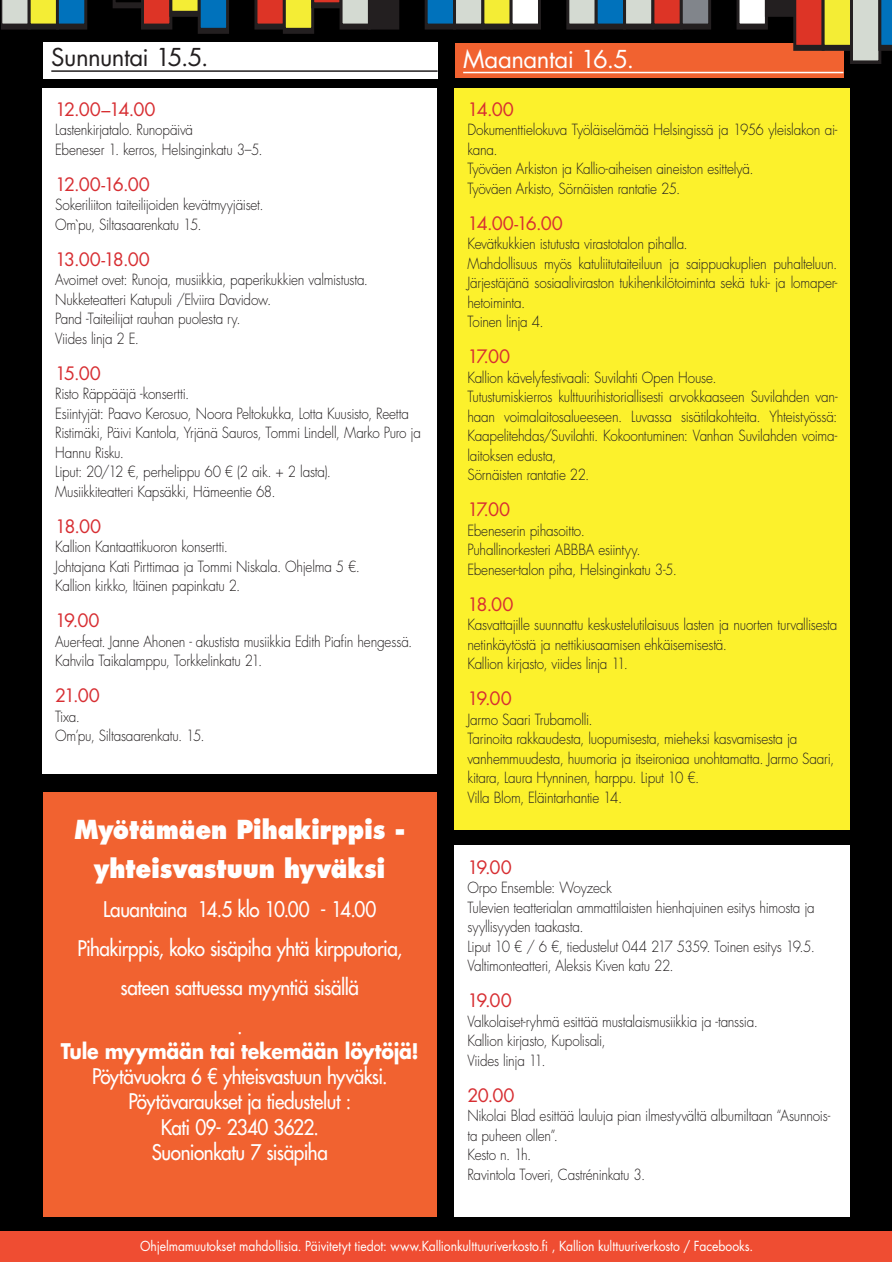
<style>
.page{position:relative;width:892px;height:1262px;background:#000}
.page>*{position:absolute;margin:0;border:0;box-sizing:border-box;transform-origin:0 0}
.t1{font:800 25.5px/39px "Futura Std";color:#fff;text-align:center;scale:.9 1}
.t2{font:24px "Futura Std";letter-spacing:-.025em;color:#231f20}
.t3{font:24px "Futura Std";letter-spacing:-.02em;color:#fff}
.t4{font:500 21px/39px "Futura Std";letter-spacing:-.025em;color:#fff;text-align:center;scale:.9 1}
.t5{font:700 21px "Futura Std";letter-spacing:-.01em;color:#fff;scale:.9 1}
.t6{font:18px "Futura Std";letter-spacing:-.02em;color:#d72e32}
.t7{font:300 15px/19.5px "Futura Std";letter-spacing:-.02em;color:#231f20;scale:.9 1}
.t8{font:13.5px "Futura Std";letter-spacing:-.01em;color:#fff;scale:.9 1}
</style>
<div class="page">
<div style="left:0;top:1231px;width:892px;height:31px;background:#ef4d32"></div>
<div style="left:42px;top:88px;width:395px;height:685px;background:#fff"></div>
<div style="left:454px;top:88px;width:396px;height:741px;background:#fcf12c"></div>
<div style="left:43px;top:42px;width:394px;height:36px;background:#fff"></div>
<hr style="left:51px;top:70px;width:386px;height:2px;background:#231f20">
<svg style="left:455px;top:63px;width:388px;height:15px;background:#f16737"></svg>
<hr style="left:463px;top:72px;width:380px;height:1px;background:#fff">
<div style="left:43px;top:792px;width:393px;height:425px;background:#f16230"></div>
<svg style="left:2px;top:0;width:890px;height:63px"></svg>
<div style="left:454px;top:846px;width:396px;height:371px;background:#fff"></div>
<h2 class="t2" style="left:51px;top:46px;width:159px">Sunnuntai 15.5.</h2>
<h2 class="t3" style="left:463px;top:47px;width:172px">Maanantai 16.5.</h2>
<p class="t6" style="left:55px;top:100px;width:102px">12.00–14.00</p>
<p class="t7" style="left:55px;top:121px;width:232px">Lastenkirjatalo. Runopäivä<br>Ebeneser 1. kerros, Helsinginkatu 3–5.</p>
<p class="t6" style="left:55px;top:175px;width:96px">12.00-16.00</p>
<p class="t7" style="left:55px;top:196px;width:233px">Sokeriliiton taiteilijoiden kevätmyyjäiset.<br>Om`pu, Siltasaarenkatu 15.</p>
<p class="t6" style="left:55px;top:250px;width:96px">13.00-18.00</p>
<p class="t7" style="left:55px;top:271px;width:349px">Avoimet ovet: Runoja, musiikkia, paperikukkien valmistusta.<br>Nukketeatteri Katupuli /Elviira Davidow.<br>Pand -Taiteilijat rauhan puolesta ry.<br>Viides linja 2 E.</p>
<p class="t6" style="left:55px;top:364px;width:47px">15.00</p>
<p class="t7" style="left:55px;top:385px;width:408px">Risto Räppääjä -konsertti.<br>Esiintyjät: Paavo Kerosuo, Noora Peltokukka, Lotta Kuusisto, Reetta Ristimäki, Päivi Kantola, Yrjänä Sauros, Tommi Lindell, Marko Puro ja Hannu Risku.<br>Liput: 20/12 €, perhelippu 60 € (2 aik. + 2 lasta).<br>Musiikkiteatteri Kapsäkki, Hämeentie 68.</p>
<p class="t6" style="left:55px;top:517px;width:48px">18.00</p>
<p class="t7" style="left:55px;top:538px;width:340px">Kallion Kantaattikuoron konsertti.<br>Johtajana Kati Pirttimaa ja Tommi Niskala. Ohjelma 5 €.<br>Kallion kirkko, Itäinen papinkatu 2.</p>
<p class="t6" style="left:55px;top:612px;width:46px">19.00</p>
<p class="t7" style="left:55px;top:632px;width:398px">Auer-feat. Janne Ahonen - akustista musiikkia Edith Piafin hengessä.<br>Kahvila Taikalamppu, Torkkelinkatu 21.</p>
<p class="t6" style="left:55px;top:687px;width:46px">21.00</p>
<p class="t7" style="left:55px;top:707px;width:168px">Tixa.<br>Om’pu, Siltasaarenkatu. 15.</p>
<h1 class="t1" style="left:74px;top:812px;width:370px">Myötämäen Pihakirppis - yhteisvastuun hyväksi</h1>
<h3 class="t4" style="left:77px;top:891px;width:362px">Lauantaina 14.5 klo 10.00 - 14.00<br>Pihakirppis, koko sisäpiha yhtä kirpputoria, sateen sattuessa myyntiä sisällä<br>.</h3>
<h3 class="t5" style="left:61px;top:1041px;width:399px">Tule myymään tai tekemään löytöjä!</h3>
<h3 class="t4" style="left:92px;top:1065px;width:330px;line-height:25.2px">Pöytävuokra 6 € yhteisvastuun hyväksi.<br>Pöytävaraukset ja tiedustelut :<br>Kati 09- 2340 3622.<br>Suonionkatu 7 sisäpiha</h3>
<p class="t6" style="left:467px;top:100px;width:48px">14.00</p>
<p class="t7" style="left:467px;top:121px;width:413px">Dokumenttielokuva Työläiselämää Helsingissä ja 1956 yleislakon ai&shy;kana.<br>Työväen Arkiston ja Kallio-aiheisen aineiston esittelyä.<br>Työväen Arkisto, Sörnäisten rantatie 25.</p>
<p class="t6" style="left:467px;top:214px;width:97px">14.00-16.00</p>
<p class="t7" style="left:467px;top:235px;width:413px">Kevätkukkien istutusta virastotalon pihalla.<br>Mahdollisuus myös katuliitutaiteiluun ja saippuakuplien puhalteluun.<br>Järjestäjänä sosiaaliviraston tukihenkilötoiminta sekä tuki- ja lomaper&shy;hetoiminta.<br>Toinen linja 4.</p>
<p class="t6" style="left:467px;top:348px;width:44px">17.00</p>
<p class="t7" style="left:467px;top:368px;width:413px">Kallion kävelyfestivaali: Suvilahti Open House.<br>Tutustumiskierros kulttuurihistoriallisesti arvokkaaseen Suvilahden van&shy;haan voimalaitosalueeseen. Luvassa sisätilakohteita. Yhteistyössä:<br>Kaapelitehdas/Suvilahti. Kokoontuminen: Vanhan Suvilahden voima&shy;laitoksen edusta,<br>Sörnäisten rantatie 22.</p>
<p class="t6" style="left:467px;top:501px;width:44px">17.00</p>
<p class="t7" style="left:467px;top:521px;width:234px">Ebeneserin pihasoitto.<br>Puhallinorkesteri ABBBA esiintyy.<br>Ebeneser-talon piha, Helsinginkatu 3-5.</p>
<p class="t6" style="left:467px;top:595px;width:48px">18.00</p>
<p class="t7" style="left:467px;top:616px;width:413px">Kasvattajille suunnattu keskustelutilaisuus lasten ja nuorten turvallisesta netinkäytöstä ja nettikiusaamisen ehkäisemisestä.<br>Kallion kirjasto, viides linja 11.</p>
<p class="t6" style="left:467px;top:690px;width:46px">19.00</p>
<p class="t7" style="left:467px;top:710px;width:409px">Jarmo Saari Trubamolli.<br>Tarinoita rakkaudesta, luopumisesta, mieheksi kasvamisesta ja vanhemmuudesta, huumoria ja itseironiaa unohtamatta. Jarmo Saari, kitara, Laura Hynninen, harppu. Liput 10 €.<br>Villa Blom, Eläintarhantie 14.</p>
<p class="t6" style="left:467px;top:858px;width:46px">19.00</p>
<p class="t7" style="left:467px;top:879px;width:387px">Orpo Ensemble: Woyzeck<br>Tulevien teatterialan ammattilaisten hienhajuinen esitys himosta ja syyllisyyden taakasta.<br>Liput 10 € / 6 €, tiedustelut 044 217 5359. Toinen esitys 19.5.<br>Valtimonteatteri, Aleksis Kiven katu 22.</p>
<p class="t6" style="left:467px;top:992px;width:46px">19.00</p>
<p class="t7" style="left:467px;top:1012px;width:324px">Valkolaiset-ryhmä esittää mustalaismusiikkia ja -tanssia.<br>Kallion kirjasto, Kupolisali,<br>Viides linja 11.</p>
<p class="t6" style="left:467px;top:1086px;width:49px">20.00</p>
<p class="t7" style="left:467px;top:1107px;width:404px">Nikolai Blad esittää lauluja pian ilmestyvältä albumiltaan “Asunnois&shy;ta puheen ollen”.<br>Kesto n. 1h.<br>Ravintola Toveri, Castréninkatu 3.</p>
<p class="t8" style="left:140px;top:1239px;width:682px">Ohjelmamuutokset mahdollisia. Päivitetyt tiedot: www.Kallionkulttuuriverkosto.fi , Kallion kulttuuriverkosto / Facebooks.</p>
</div>
